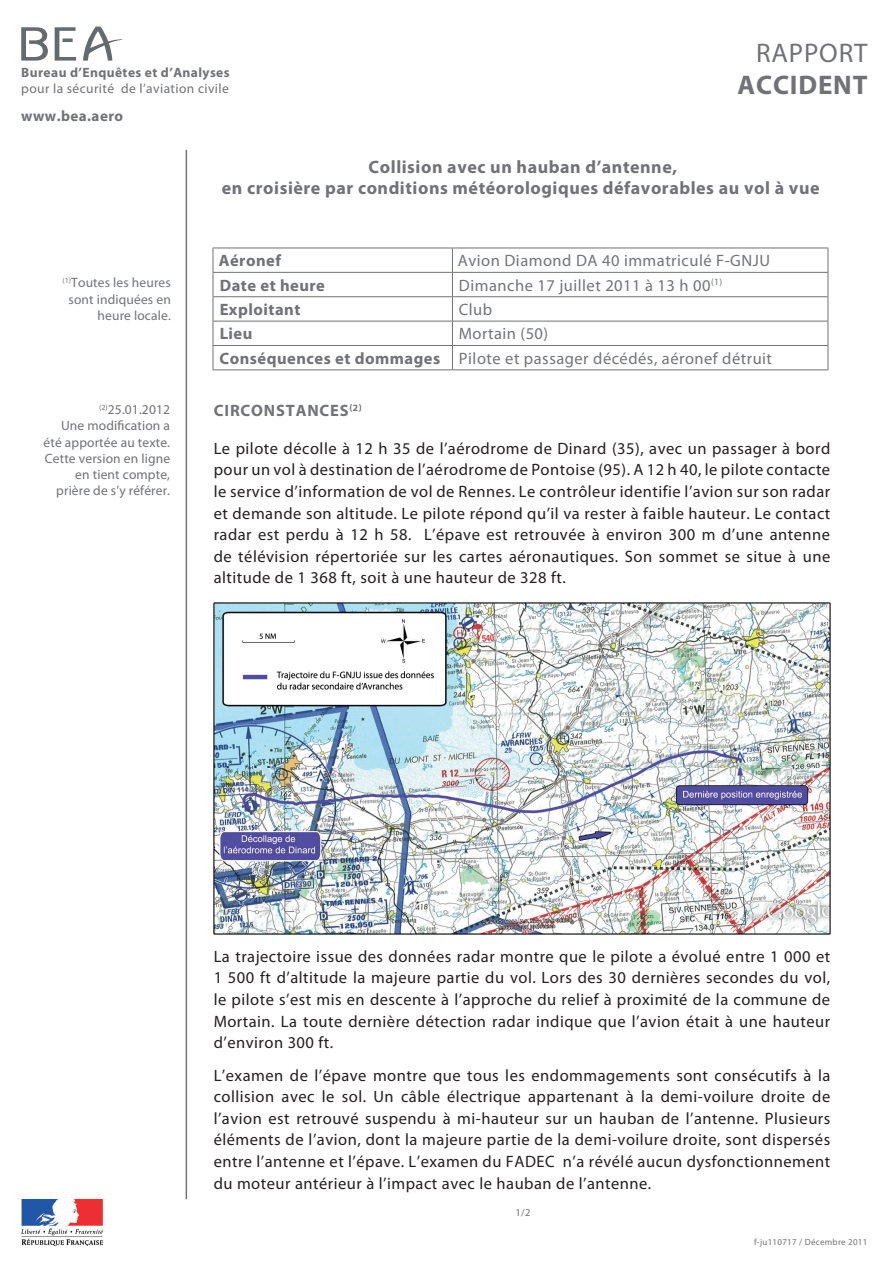
<style>
.page{position:relative;width:893px;height:1263px;background:#fff}
.page>*{position:absolute;margin:0;border:0;box-sizing:border-box;transform-origin:0 0}
.t1{font:700 27px "Myriad Pro";letter-spacing:.03em;color:#717275}
.t2{font:27px "Myriad Pro";letter-spacing:.03em;color:#717275}
.Titre_3_sans_table{font:700 18px "Myriad Pro";letter-spacing:.03em;color:#717275}
.t3{font:16.5px/21.6px "Myriad Pro";letter-spacing:.03em;color:#231f20;text-align:justify}
.Titre_3_sans_table-2{font:16.5px "Myriad Pro";letter-spacing:.03em;color:#727477}
.Titre_3_sans_table-3{font:700 16.5px "Myriad Pro";letter-spacing:.03em;color:#717275}
.Titre_1{font:700 16.5px "Myriad Pro";letter-spacing:.05em;color:#727477}
.t4{font:700 15px "Myriad Pro";letter-spacing:.03em;color:#717275}
.t5{font:13.5px/16.2px "Myriad Pro";letter-spacing:.01em;color:#717275;text-align:right}
.t6{font:13.5px/16.2px "Myriad Pro";letter-spacing:.01em;color:#727477;text-align:right}
.t7{font:13.5px "Myriad Pro";letter-spacing:.03em;color:#717275}
.t8{font:700 13.5px "Myriad Pro";letter-spacing:.03em;color:#717275}
.t9{font:10.5px "Myriad Pro";color:#717275}
.t10{font:9px "Myriad Pro";letter-spacing:.03em;color:#717275}
</style>
<div class="page">
<hr style="left:186px;top:150px;width:1px;height:1049px;background:#727477">
<img style="left:22px;top:1199px;width:80px;height:46px">
<svg style="left:21px;top:27px;width:27px;height:34px"></svg>
<svg style="left:55px;top:27px;width:21px;height:34px"></svg>
<svg style="left:83px;top:27px;width:40px;height:34px"></svg>
<hr style="left:213px;top:248px;width:239px;height:1px;background:#717275">
<hr style="left:452px;top:248px;width:376px;height:1px;background:#717275">
<hr style="left:213px;top:272px;width:239px;height:1px;background:#717275">
<hr style="left:452px;top:272px;width:376px;height:1px;background:#717275">
<hr style="left:213px;top:296px;width:239px;height:1px;background:#717275">
<hr style="left:452px;top:296px;width:376px;height:1px;background:#717275">
<hr style="left:213px;top:321px;width:239px;height:1px;background:#717275">
<hr style="left:452px;top:321px;width:376px;height:1px;background:#717275">
<hr style="left:213px;top:345px;width:239px;height:1px;background:#717275">
<svg style="left:213px;top:248px;width:1px;height:121px"></svg>
<hr style="left:452px;top:345px;width:376px;height:1px;background:#717275">
<svg style="left:452px;top:248px;width:1px;height:121px"></svg>
<svg style="left:828px;top:248px;width:1px;height:121px"></svg>
<hr style="left:213px;top:369px;width:239px;height:1px;background:#717275">
<hr style="left:452px;top:369px;width:376px;height:1px;background:#717275">
<img style="left:214px;top:602px;width:616px;height:333px">
<p class="t8" style="left:21px;top:64px;width:210px">Bureau d’Enquêtes et d’Analyses</p>
<p class="t7" style="left:21px;top:80px;width:209px">pour la sécurité de l’aviation civile</p>
<p class="t4" style="left:21px;top:106px;width:103px">www.bea.aero</p>
<p class="t2" style="left:756px;top:36px;width:113px">RAPPORT</p>
<p class="t1" style="left:738px;top:68px;width:131px">ACCIDENT</p>
<p class="t6" style="left:63px;top:275px;width:110px"><sup>(1)</sup>Toutes les heures sont indiquées en heure locale.</p>
<p class="t5" style="left:44px;top:401px;width:128px"><sup>(2)</sup>25.01.2012<br>Une modification a été apportée au texte.<br>Cette version en ligne en tient compte, prière de s’y référer.</p>
<p class="Titre_3_sans_table" style="left:369px;top:155px;width:310px">Collision avec un hauban d’antenne,</p>
<p class="Titre_3_sans_table" style="left:222px;top:177px;width:599px">en croisière par conditions météorologiques défavorables au vol à vue</p>
<p class="Titre_3_sans_table-3" style="left:219px;top:250px;width:64px">Aéronef</p>
<p class="Titre_3_sans_table-2" style="left:458px;top:251px;width:314px">Avion Diamond DA 40 immatriculé F-GNJU</p>
<p class="Titre_3_sans_table-3" style="left:220px;top:274px;width:107px">Date et heure</p>
<p class="Titre_3_sans_table-2" style="left:459px;top:275px;width:265px">Dimanche 17 juillet 2011 à 13 h 00<sup>(1)</sup></p>
<p class="Titre_3_sans_table-3" style="left:220px;top:299px;width:82px">Exploitant</p>
<p class="Titre_3_sans_table-2" style="left:459px;top:299px;width:35px">Club</p>
<p class="Titre_3_sans_table-3" style="left:220px;top:323px;width:34px">Lieu</p>
<p class="Titre_3_sans_table-2" style="left:459px;top:324px;width:91px">Mortain (50)</p>
<p class="Titre_3_sans_table-3" style="left:219px;top:348px;width:222px">Conséquences et dommages</p>
<p class="Titre_3_sans_table-2" style="left:459px;top:348px;width:315px">Pilote et passager décédés, aéronef détruit</p>
<p class="Titre_1" style="left:214px;top:400px;width:149px">CIRCONSTANCES<sup>(2)</sup></p>
<p class="t3" style="left:214px;top:437px;width:618px">Le pilote décolle à 12 h 35 de l’aérodrome de Dinard (35), avec un passager à bord pour un vol à destination de l’aérodrome de Pontoise (95). A 12 h 40, le pilote contacte le service d’information de vol de Rennes. Le contrôleur identifie l’avion sur son radar et demande son altitude. Le pilote répond qu’il va rester à faible hauteur. Le contact radar est perdu à 12 h 58. L’épave est retrouvée à environ 300 m d’une antenne de télévision répertoriée sur les cartes aéronautiques. Son sommet se situe à une altitude de 1 368 ft, soit à une hauteur de 328 ft.</p>
<p class="t3" style="left:214px;top:945px;width:618px">La trajectoire issue des données radar montre que le pilote a évolué entre 1 000 et 1 500 ft d’altitude la majeure partie du vol. Lors des 30 dernières secondes du vol, le pilote s’est mis en descente à l’approche du relief à proximité de la commune de Mortain. La toute dernière détection radar indique que l’avion était à une hauteur d’environ 300 ft.</p>
<p class="t3" style="left:214px;top:1064px;width:618px">L’examen de l’épave montre que tous les endommagements sont consécutifs à la collision avec le sol. Un câble électrique appartenant à la demi-voilure droite de l’avion est retrouvé suspendu à mi-hauteur sur un hauban de l’antenne. Plusieurs éléments de l’avion, dont la majeure partie de la demi-voilure droite, sont dispersés entre l’antenne et l’épave. L’examen du FADEC n’a révélé aucun dysfonctionnement du moteur antérieur à l’impact avec le hauban de l’antenne.</p>
<p class="t9" style="left:515px;top:1205px;width:17px">1/2</p>
<p class="t10" style="left:754px;top:1236px;width:115px">f-ju110717 / Décembre 2011</p>
</div>
